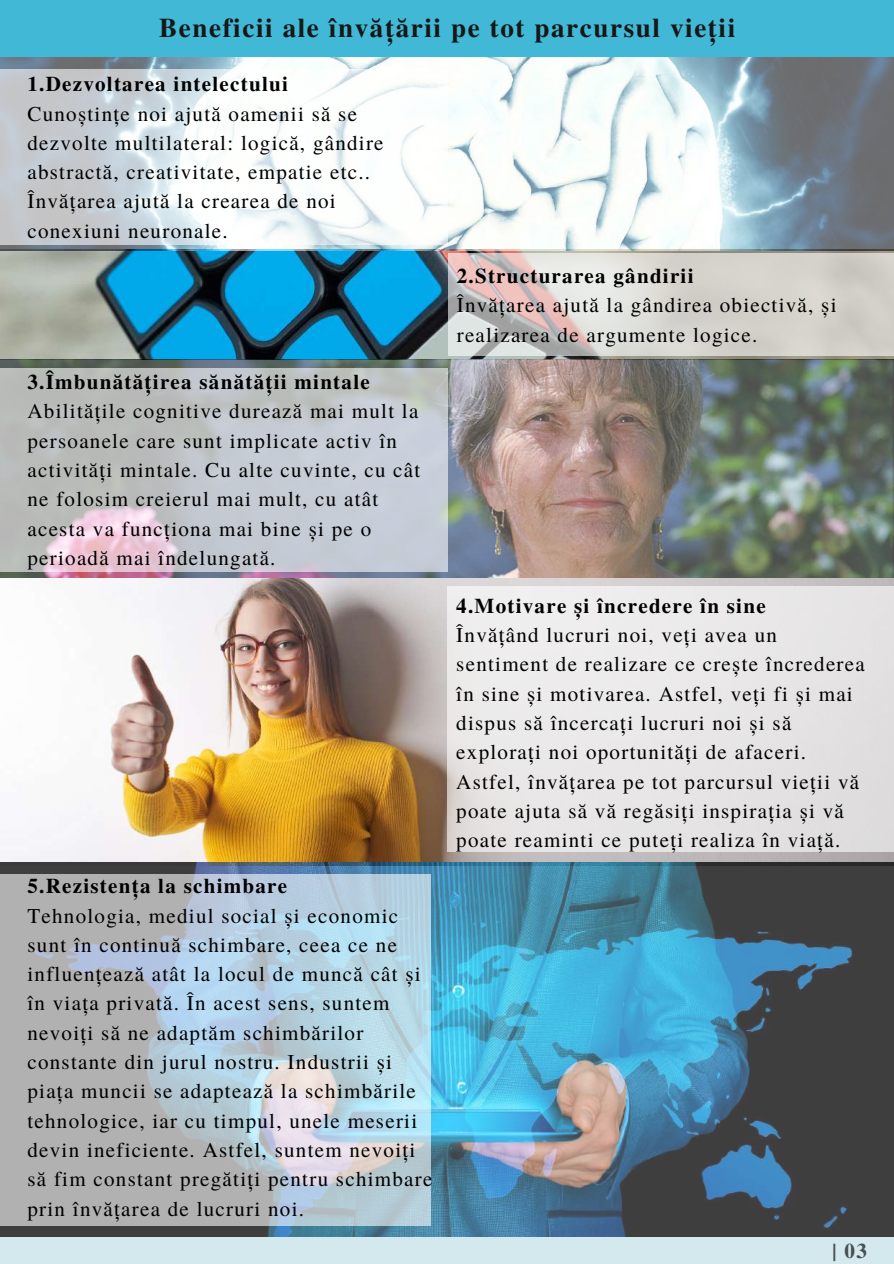
<style>
.page{position:relative;width:894px;height:1264px;background:#fff}
.page>*{position:absolute;margin:0;border:0;box-sizing:border-box;transform-origin:0 0}
.t1{font:700 27px "Te X Gyre Termes";letter-spacing:.06em;color:#171717}
.t2{font:21px/29.2px "Te X Gyre Termes";letter-spacing:.06em;color:#000}
.t3{font:700 21px "Te X Gyre Termes";letter-spacing:.06em;color:#000}
.t4{font:700 21px "Te X Gyre Termes";color:#495052}
</style>
<div class="page">
<div style="left:0;top:1237px;width:893px;height:26px;background:#d3e9ee"></div>
<img style="left:0;top:56px;width:893px;height:806px">
<svg style="left:0;top:69px;width:447px;height:175px"></svg>
<svg style="left:449px;top:253px;width:444px;height:103px;background:#d5d1cc"></svg>
<svg style="left:0;top:369px;width:447px;height:202px;background:#c3c5c9"></svg>
<div style="left:447px;top:587px;width:446px;height:264px;background:#e8e7e7"></div>
<img style="left:0;top:862px;width:893px;height:374px">
<svg style="left:0;top:874px;width:430px;height:351px;background:#b6c4cd"></svg>
<div style="left:0;top:0;width:893px;height:56px;background:#41b8d5"></div>
<p class="t1" style="left:159px;top:7px;width:577px">Beneficii ale învățării pe tot parcursul vieții</p>
<p class="t3" style="left:27px;top:68px;width:262px">1.Dezvoltarea intelectului</p>
<p class="t2" style="left:27px;top:98px;width:357px">Cunoștințe noi ajută oamenii să se dezvolte multilateral: logică, gândire abstractă, creativitate, empatie etc..<br>Învățarea ajută la crearea de noi conexiuni neuronale.</p>
<p class="t3" style="left:27px;top:366px;width:344px">3.Îmbunătățirea sănătății mintale</p>
<p class="t2" style="left:27px;top:396px;width:394px">Abilitățile cognitive durează mai mult la persoanele care sunt implicate activ în activități mintale. Cu alte cuvinte, cu cât ne folosim creierul mai mult, cu atât acesta va funcționa mai bine și pe o perioadă mai îndelungată.</p>
<p class="t3" style="left:27px;top:869px;width:261px">5.Rezistența la schimbare</p>
<p class="t2" style="left:27px;top:899px;width:406px">Tehnologia, mediul social și economic sunt în continuă schimbare, ceea ce ne influențează atât la locul de muncă cât și în viața privată. În acest sens, suntem nevoiți să ne adaptăm schimbărilor constante din jurul nostru. Industrii și piața muncii se adaptează la schimbările tehnologice, iar cu timpul, unele meserii devin ineficiente. Astfel, suntem nevoiți să fim constant pregătiți pentru schimbare prin învățarea de lucruri noi.</p>
<p class="t3" style="left:456px;top:260px;width:238px">2.Structurarea gândirii</p>
<p class="t2" style="left:456px;top:290px;width:381px">Învățarea ajută la gândirea obiectivă, și realizarea de argumente logice.</p>
<p class="t3" style="left:456px;top:589px;width:311px">4.Motivare și încredere în sine</p>
<p class="t2" style="left:456px;top:619px;width:410px">Învățând lucruri noi, veți avea un sentiment de realizare ce crește încrederea în sine și motivarea. Astfel, veți fi și mai dispus să încercați lucruri noi și să explorați noi oportunități de afaceri.<br>Astfel, învățarea pe tot parcursul vieții vă poate ajuta să vă regăsiți inspirația și vă poate reaminti ce puteți realiza în viață.</p>
<p class="t4" style="left:832px;top:1234px;width:36px">| 03</p>
</div>
